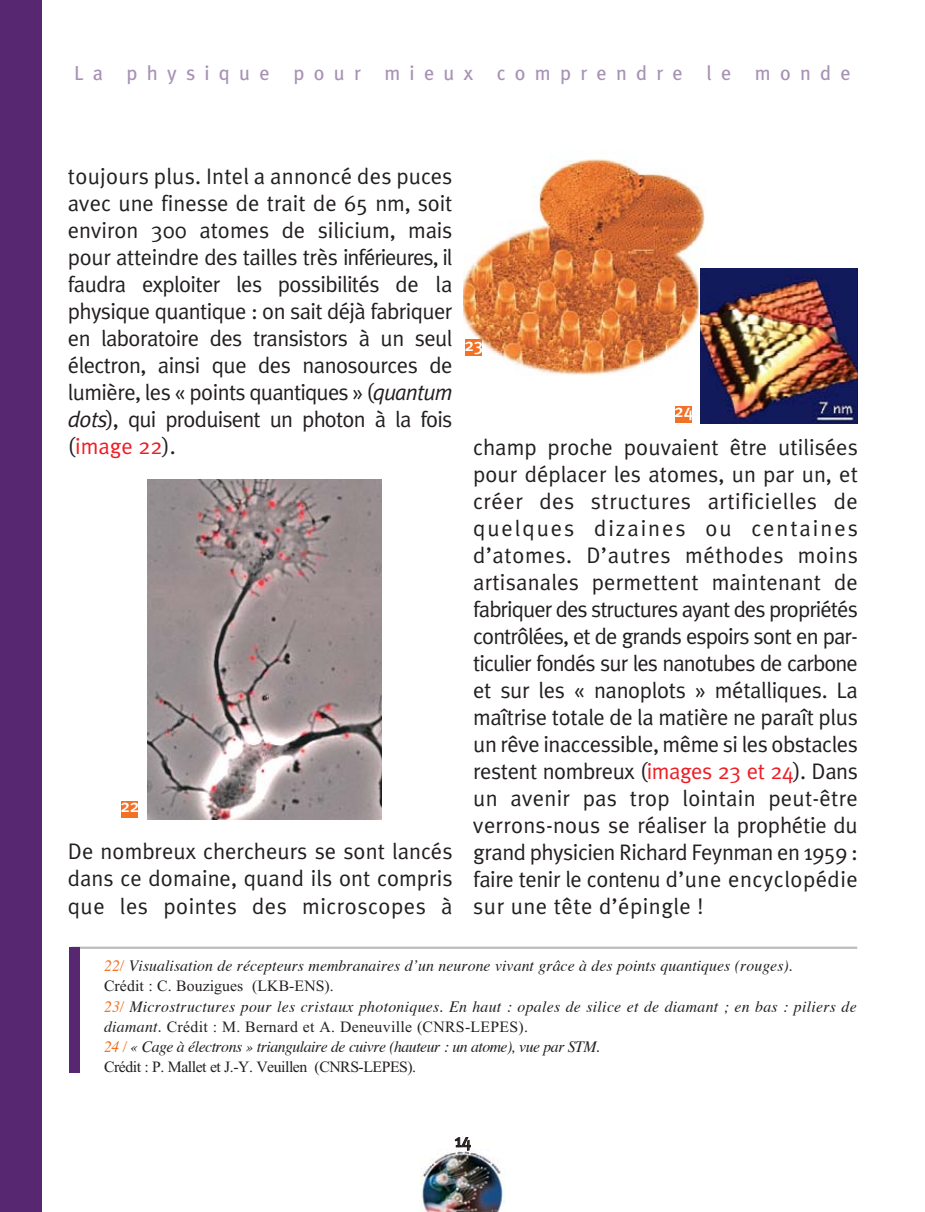
<style>
.page{position:relative;width:925px;height:1212px;background:#fff}
.page>*{position:absolute;margin:0;border:0;box-sizing:border-box;transform-origin:0 0}
.t1{font:22.5px/27px "Meta Plus Normal";color:#231f20;text-align:justify}
.t2{font:20.25px "Meta Plus";letter-spacing:.455em;color:#a792b4}
.t3{font:18px "Meta Plus";color:#231f20}
.t4{font:500 17.78px "Meta Plus";color:#fff}
.t5{font:italic 15.75px "Times";letter-spacing:.005em;color:#231f20}
.t6{font:15.75px "Times New Roman";letter-spacing:.005em;color:#231f20}
.t7{font:italic 15.75px "Times";letter-spacing:-.03em;color:#231f20}
.t8{font:15.75px "Times New Roman";letter-spacing:-.03em;color:#231f20}
.s1{font-style:italic}
.s2{color:#ed1e25}
.s3{color:#f27125}
.s4{font-family:"Times";font-style:italic}
</style>
<div class="page">
<img style="left:464px;top:154px;width:268px;height:221px">
<div style="left:466px;top:339px;width:16px;height:17px;background:#f27125"></div>
<img style="left:701px;top:269px;width:156px;height:155px">
<div style="left:675px;top:406px;width:17px;height:17px;background:#f27125"></div>
<img style="left:421px;top:1150px;width:84px;height:62px">
<div style="left:0;top:1px;width:42px;height:1211px;background:#572771"></div>
<hr style="left:71px;top:947px;width:786px;height:2px;background:#bbbdc0">
<div style="left:69px;top:947px;width:11px;height:125px;background:#572771"></div>
<img style="left:148px;top:479px;width:233px;height:340px">
<div style="left:122px;top:801px;width:16px;height:17px;background:#f27125"></div>
<p class="t2" style="left:74px;top:65px;width:778px">La physique pour mieux comprendre le monde</p>
<p class="t1" style="left:68px;top:165px;width:386px">toujours plus. Intel a annoncé des puces avec une finesse de trait de 65 nm, soit environ 300 atomes de silicium, mais pour atteindre des tailles très inférieures, il faudra exploiter les possibilités de la physique quantique : on sait déjà fabriquer en laboratoire des transistors à un seul électron, ainsi que des nanosources de lumière, les « points quantiques » (<span class="s1">quantum dots</span>), qui produisent un photon à la fois (<span class="s2">image 22</span>).</p>
<p class="t4" style="left:120px;top:799px;width:21px">22</p>
<p class="t1" style="left:68px;top:840px;width:386px">De nombreux chercheurs se sont lancés dans ce domaine, quand ils ont compris que les pointes des microscopes à</p>
<p class="t4" style="left:465px;top:337px;width:20px">23</p>
<p class="t4" style="left:674px;top:404px;width:21px">24</p>
<p class="t1" style="left:473px;top:435px;width:386px">champ proche pouvaient être utilisées pour déplacer les atomes, un par un, et créer des structures artificielles de quelques dizaines ou centaines d’atomes. D’autres méthodes moins artisanales permettent maintenant de fabriquer des structures ayant des propriétés contrôlées, et de grands espoirs sont en par&shy;ticulier fondés sur les nanotubes de carbone et sur les « nanoplots » métalliques. La maîtrise totale de la matière ne paraît plus un rêve inaccessible, même si les obstacles restent nombreux (<span class="s2">images 23 et 24</span>). Dans un avenir pas trop lointain peut-être verrons-nous se réaliser la prophétie du grand physicien Richard Feynman en 1959 : faire tenir le contenu d’une encyclopédie sur une tête d’épingle !</p>
<p class="t5" style="left:104px;top:959px;width:690px"><span class="s3">22/</span> Visualisation de récepteurs membranaires d’un neurone vivant grâce à des points quantiques (rouges).</p>
<p class="t6" style="left:104px;top:980px;width:231px">Crédit : C. Bouzigues (LKB-ENS).</p>
<p class="t5" style="left:104px;top:1000px;width:754px"><span class="s3">23/</span> Microstructures pour les cristaux photoniques. En haut : opales de silice et de diamant ; en bas : piliers de</p>
<p class="t6" style="left:104px;top:1021px;width:425px"><span class="s4">diamant.</span> Crédit : M. Bernard et A. Deneuville (CNRS-LEPES).</p>
<p class="t7" style="left:104px;top:1040px;width:497px"><span class="s3">24 /</span> « Cage à électrons » triangulaire de cuivre (hauteur : un atome), vue par STM.</p>
<p class="t8" style="left:104px;top:1061px;width:314px">Crédit : P. Mallet et J.-Y. Veuillen (CNRS-LEPES).</p>
<p class="t3" style="left:455px;top:1134px;width:18px">14</p>
</div>
